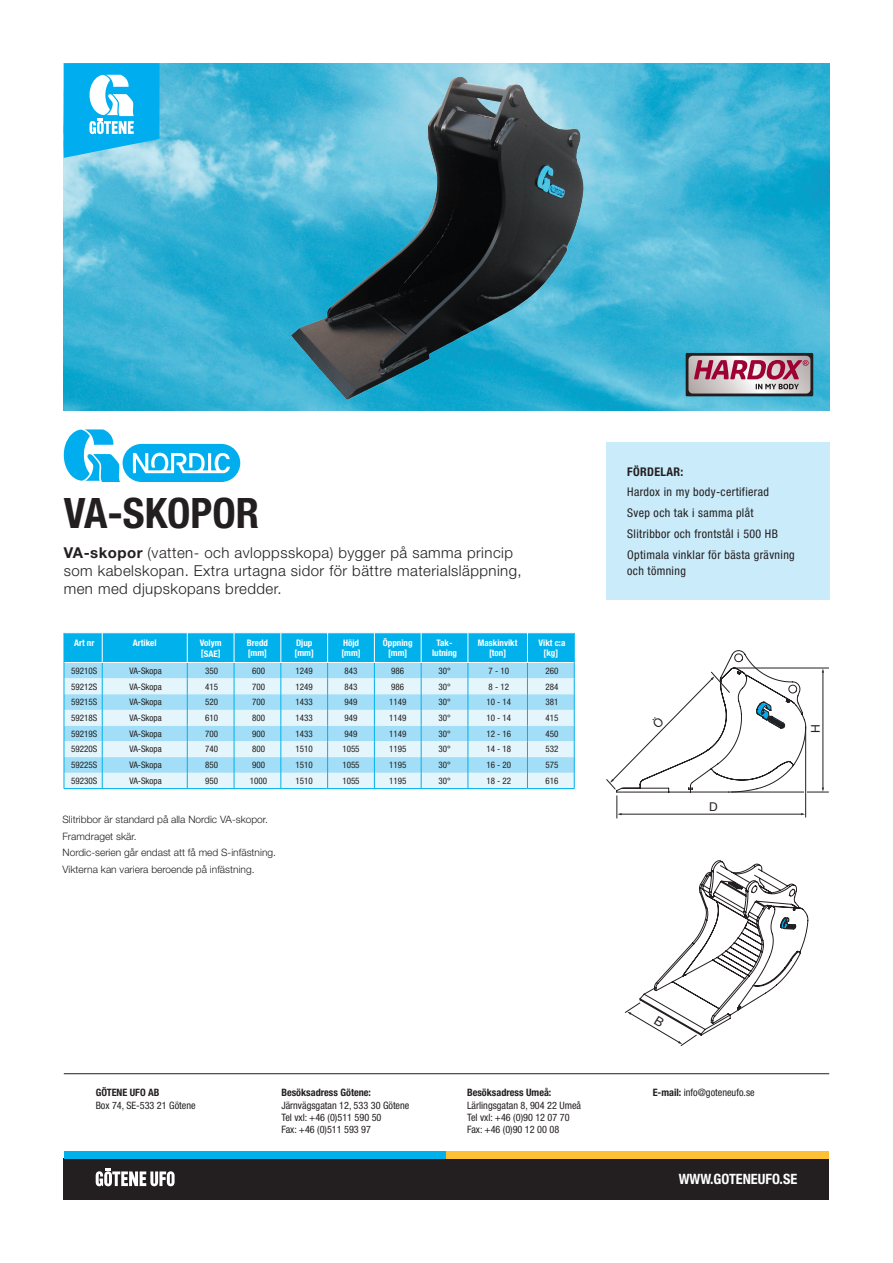
<style>
.page{position:relative;width:893px;height:1263px;background:#fff}
.page>*{position:absolute;margin:0;border:0;box-sizing:border-box;transform-origin:0 0}
.t1{font:700 condensed 42px "Helvetica Neue LT Std";color:#231f20}
.t2{font:300 15px/18px "Helvetica Neue LT Std";letter-spacing:.03em;color:#231f20}
.t3{font:700 condensed 14.25px "Helvetica Neue LT Std";color:#fff}
.t4{font:12.15px "Helvetica Neue LT Std";color:#231f20}
.t5{font:condensed 12px/20.7px "Helvetica Neue LT Std";letter-spacing:.03em;color:#231f20}
.t6{font:700 condensed 12px "Helvetica Neue LT Std";letter-spacing:.03em;color:#231f20}
.t7{font:condensed 10.2px/12.3px "Helvetica Neue LT Std";color:#231f20}
.t8{font:300 10.2px/16.5px "Helvetica Neue LT Std";color:#231f20}
.t9{font:700 condensed 10.2px "Helvetica Neue LT Std";color:#231f20}
.t10{font:condensed 9px "Helvetica Neue LT Std";color:#231f20}
.t11{font:700 condensed 9px/10.5px "Helvetica Neue LT Std";color:#fff}
.s1{font-weight:700}
</style>
<div class="page">
<div style="left:64px;top:1159px;width:765px;height:41px;background:#231f20"></div>
<div style="left:64px;top:1151px;width:382px;height:8px;background:#00b1ec"></div>
<div style="left:446px;top:1151px;width:383px;height:8px;background:#fec035"></div>
<hr style="left:64px;top:1073px;width:765px;height:1px;background:#231f20">
<img style="left:64px;top:63px;width:765px;height:347px">
<svg style="left:64px;top:63px;width:95px;height:95px;background:#3ec0f1"></svg>
<svg style="left:686px;top:353px;width:127px;height:43px"></svg>
<svg style="left:688px;top:356px;width:122px;height:37px;background:#c296a2"></svg>
<svg style="left:96px;top:1168px;width:79px;height:18px"></svg>
<div style="left:123px;top:444px;width:117px;height:38px;background:#00aeef;border-radius:19px"></div>
<svg style="left:64px;top:429px;width:56px;height:53px"></svg>
<svg style="left:133px;top:453px;width:97px;height:20px"></svg>
<img style="left:287px;top:77px;width:304px;height:324px">
<hr style="left:734px;top:668px;width:95px;height:1px;background:#231f20">
<hr style="left:731px;top:792px;width:98px;height:1px;background:#231f20">
<hr style="left:823px;top:672px;width:1px;height:116px;background:#231f20">
<svg style="left:64px;top:633px;width:511px;height:155px;background:#9ddef6"></svg>
<hr style="left:64px;top:788px;width:38px;height:1px;background:#00b1ec">
<hr style="left:102px;top:788px;width:85px;height:1px;background:#00b1ec">
<hr style="left:187px;top:788px;width:47px;height:1px;background:#00b1ec">
<hr style="left:234px;top:788px;width:47px;height:1px;background:#00b1ec">
<hr style="left:281px;top:788px;width:47px;height:1px;background:#00b1ec">
<hr style="left:328px;top:788px;width:46px;height:1px;background:#00b1ec">
<hr style="left:374px;top:788px;width:47px;height:1px;background:#00b1ec">
<hr style="left:421px;top:788px;width:47px;height:1px;background:#00b1ec">
<hr style="left:468px;top:788px;width:59px;height:1px;background:#00b1ec">
<hr style="left:527px;top:788px;width:47px;height:1px;background:#00b1ec">
<div style="left:606px;top:442px;width:223px;height:158px;background:#caebfa"></div>
<svg style="left:624px;top:860px;width:184px;height:186px"></svg>
<svg style="left:606px;top:650px;width:201px;height:168px"></svg>
<h1 class="t1" style="left:64px;top:487px;width:197px">VA-SKOPOR</h1>
<h2 class="t2" style="left:64px;top:544px;width:459px"><span class="s1">VA-skopor</span> (vatten- och avloppsskopa) bygger på samma princip som kabelskopan. Extra urtagna sidor för bättre materialsläppning, men med djupskopans bredder.</h2>
<p class="t11" style="left:74px;top:637px;width:22px">Art nr</p>
<p class="t11" style="left:133px;top:637px;width:25px">Artikel</p>
<p class="t11" style="left:200px;top:637px;width:23px;line-height:11.2px">Volym [SAE]</p>
<p class="t11" style="left:247px;top:637px;width:23px">Bredd [mm]</p>
<p class="t11" style="left:295px;top:637px;width:21px">Djup [mm]</p>
<p class="t11" style="left:341px;top:637px;width:21px">Höjd [mm]</p>
<p class="t11" style="left:383px;top:637px;width:31px;text-align:center">Öppning [mm]</p>
<p class="t11" style="left:432px;top:637px;width:26px;text-align:center">Tak&shy;lutning</p>
<p class="t11" style="left:478px;top:637px;width:41px;text-align:center">Maskinvikt [ton]</p>
<p class="t11" style="left:538px;top:637px;width:28px;text-align:center">Vikt c:a [kg]</p>
<p class="t10" style="left:71px;top:666px;width:28px">59210S</p>
<p class="t10" style="left:130px;top:666px;width:34px">VA-Skopa</p>
<p class="t10" style="left:205px;top:666px;width:14px">350</p>
<p class="t10" style="left:252px;top:666px;width:14px">600</p>
<p class="t10" style="left:296px;top:666px;width:19px">1249</p>
<p class="t10" style="left:344px;top:666px;width:14px">843</p>
<p class="t10" style="left:391px;top:666px;width:14px">986</p>
<p class="t10" style="left:438px;top:666px;width:14px">30°</p>
<p class="t10" style="left:489px;top:666px;width:22px">7 - 10</p>
<p class="t10" style="left:545px;top:666px;width:14px">260</p>
<p class="t10" style="left:71px;top:681px;width:28px">59212S</p>
<p class="t10" style="left:130px;top:681px;width:34px">VA-Skopa</p>
<p class="t10" style="left:205px;top:681px;width:14px">415</p>
<p class="t10" style="left:252px;top:681px;width:14px">700</p>
<p class="t10" style="left:296px;top:681px;width:19px">1249</p>
<p class="t10" style="left:344px;top:681px;width:14px">843</p>
<p class="t10" style="left:391px;top:681px;width:14px">986</p>
<p class="t10" style="left:438px;top:681px;width:14px">30°</p>
<p class="t10" style="left:489px;top:681px;width:22px">8 - 12</p>
<p class="t10" style="left:545px;top:681px;width:14px">284</p>
<p class="t10" style="left:71px;top:697px;width:28px">59215S</p>
<p class="t10" style="left:130px;top:697px;width:34px">VA-Skopa</p>
<p class="t10" style="left:205px;top:697px;width:14px">520</p>
<p class="t10" style="left:252px;top:697px;width:14px">700</p>
<p class="t10" style="left:296px;top:697px;width:19px">1433</p>
<p class="t10" style="left:344px;top:697px;width:14px">949</p>
<p class="t10" style="left:389px;top:697px;width:19px">1149</p>
<p class="t10" style="left:438px;top:697px;width:14px">30°</p>
<p class="t10" style="left:486px;top:697px;width:26px">10 - 14</p>
<p class="t10" style="left:545px;top:697px;width:14px">381</p>
<p class="t10" style="left:71px;top:713px;width:28px">59218S</p>
<p class="t10" style="left:130px;top:713px;width:34px">VA-Skopa</p>
<p class="t10" style="left:205px;top:713px;width:14px">610</p>
<p class="t10" style="left:252px;top:713px;width:14px">800</p>
<p class="t10" style="left:296px;top:713px;width:19px">1433</p>
<p class="t10" style="left:344px;top:713px;width:14px">949</p>
<p class="t10" style="left:389px;top:713px;width:19px">1149</p>
<p class="t10" style="left:438px;top:713px;width:14px">30°</p>
<p class="t10" style="left:486px;top:713px;width:26px">10 - 14</p>
<p class="t10" style="left:545px;top:713px;width:14px">415</p>
<p class="t10" style="left:71px;top:728px;width:28px">59219S</p>
<p class="t10" style="left:130px;top:728px;width:34px">VA-Skopa</p>
<p class="t10" style="left:205px;top:728px;width:14px">700</p>
<p class="t10" style="left:252px;top:728px;width:14px">900</p>
<p class="t10" style="left:296px;top:728px;width:19px">1433</p>
<p class="t10" style="left:344px;top:728px;width:14px">949</p>
<p class="t10" style="left:389px;top:728px;width:19px">1149</p>
<p class="t10" style="left:438px;top:728px;width:14px">30°</p>
<p class="t10" style="left:486px;top:728px;width:26px">12 - 16</p>
<p class="t10" style="left:545px;top:728px;width:14px">450</p>
<p class="t10" style="left:71px;top:744px;width:28px">59220S</p>
<p class="t10" style="left:130px;top:744px;width:34px">VA-Skopa</p>
<p class="t10" style="left:205px;top:744px;width:14px">740</p>
<p class="t10" style="left:252px;top:744px;width:14px">800</p>
<p class="t10" style="left:296px;top:744px;width:19px">1510</p>
<p class="t10" style="left:342px;top:744px;width:19px">1055</p>
<p class="t10" style="left:389px;top:744px;width:19px">1195</p>
<p class="t10" style="left:438px;top:744px;width:14px">30°</p>
<p class="t10" style="left:486px;top:744px;width:26px">14 - 18</p>
<p class="t10" style="left:545px;top:744px;width:14px">532</p>
<p class="t10" style="left:71px;top:760px;width:28px">59225S</p>
<p class="t10" style="left:130px;top:760px;width:34px">VA-Skopa</p>
<p class="t10" style="left:205px;top:760px;width:14px">850</p>
<p class="t10" style="left:252px;top:760px;width:14px">900</p>
<p class="t10" style="left:296px;top:760px;width:19px">1510</p>
<p class="t10" style="left:342px;top:760px;width:19px">1055</p>
<p class="t10" style="left:389px;top:760px;width:19px">1195</p>
<p class="t10" style="left:438px;top:760px;width:14px">30°</p>
<p class="t10" style="left:486px;top:760px;width:26px">16 - 20</p>
<p class="t10" style="left:545px;top:760px;width:14px">575</p>
<p class="t10" style="left:71px;top:775px;width:28px">59230S</p>
<p class="t10" style="left:130px;top:775px;width:34px">VA-Skopa</p>
<p class="t10" style="left:205px;top:775px;width:14px">950</p>
<p class="t10" style="left:250px;top:775px;width:19px">1000</p>
<p class="t10" style="left:296px;top:775px;width:19px">1510</p>
<p class="t10" style="left:342px;top:775px;width:19px">1055</p>
<p class="t10" style="left:389px;top:775px;width:19px">1195</p>
<p class="t10" style="left:438px;top:775px;width:14px">30°</p>
<p class="t10" style="left:486px;top:775px;width:26px">18 - 22</p>
<p class="t10" style="left:545px;top:775px;width:14px">616</p>
<p class="t8" style="left:62px;top:811px;width:215px">Slitribbor är standard på alla Nordic VA-skopor.<br>Framdraget skär.<br>Nordic-serien går endast att få med S-infästning.<br>Vikterna kan variera beroende på infästning.</p>
<h3 class="t6" style="left:627px;top:464px;width:58px">FÖRDELAR:</h3>
<h3 class="t5" style="left:627px;top:482px;width:169px">Hardox in my body-certifierad<br>Svep och tak i samma plåt<br>Slitribbor och frontstål i 500 HB<br>Optimala vinklar för bästa grävning</h3>
<h3 class="t5" style="left:627px;top:560px;width:60px">och tömning</h3>
<h3 class="t4" style="left:709px;top:799px;width:10px">D</h3>
<h3 class="t4" style="left:808px;top:733px;width:10px;rotate:-90deg">H</h3>
<p class="t9" style="left:96px;top:1086px;width:65px">GÖTENE UFO AB</p>
<p class="t7" style="left:96px;top:1099px;width:101px">Box 74, SE-533 21 Götene</p>
<p class="t9" style="left:281px;top:1086px;width:91px">Besöksadress Götene:</p>
<p class="t7" style="left:281px;top:1099px;width:130px">Järnvägsgatan 12, 533 30 Götene<br>Tel vxl: +46 (0)511 590 50<br>Fax: +46 (0)511 593 97</p>
<p class="t9" style="left:467px;top:1086px;width:86px">Besöksadress Umeå:</p>
<p class="t7" style="left:467px;top:1099px;width:116px">Lärlingsgatan 8, 904 22 Umeå<br>Tel vxl: +46 (0)90 12 07 70<br>Fax: +46 (0)90 12 00 08</p>
<p class="t7" style="left:653px;top:1086px;width:103px"><span class="s1">E-mail:</span> info@goteneufo.se</p>
<h3 class="t3" style="left:679px;top:1171px;width:120px">WWW.GOTENEUFO.SE</h3>
</div>
